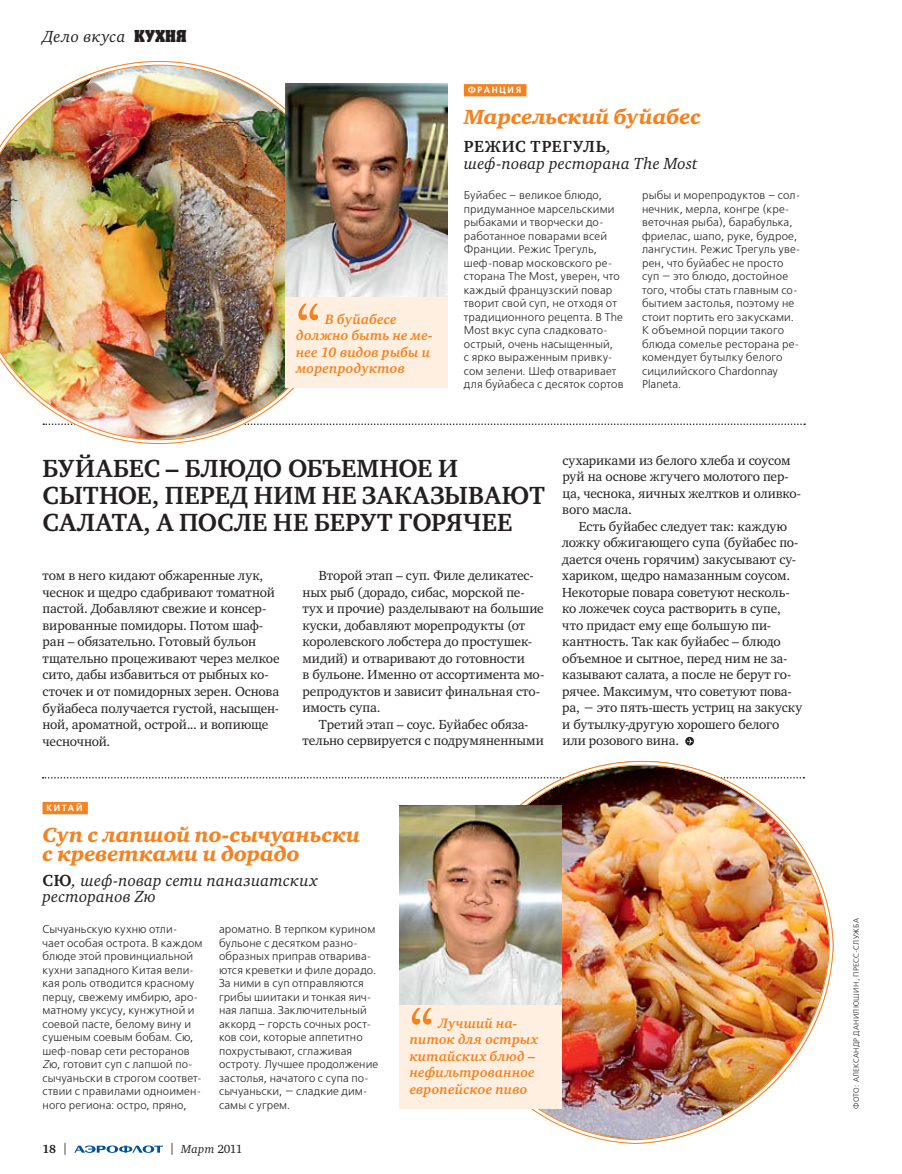
<style>
.page{position:relative;width:902px;height:1174px;background:#fff}
.page>*{position:absolute;margin:0;border:0;box-sizing:border-box;transform-origin:0 0}
.t1{font:61.5px "Charter ITC";color:#f58220}
.t2{font:700 25.5px/27px "Charter ITC";letter-spacing:.01em;color:#231f20}
.t3{font:italic 21px/19.5px "Charter ITC Black";letter-spacing:-.005em;color:#f58220}
.t4{font:italic 16.5px/16.5px "Charter ITC";letter-spacing:.01em;color:#231f20}
.t5{font:italic 700 13.95px/16.5px "Charter ITC";letter-spacing:.015em;color:#f58220}
.t6{font:13.5px/16.5px "Charter ITC";letter-spacing:-.005em;color:#231f20}
.t7{font:12px "Charter ITC";color:#231f20}
.t8{font:700 12px "Charter ITC";color:#231f20}
.t9{font:300 11.25px/13.5px "Free Set";letter-spacing:.01em;color:#231f20}
.t10{font:600 9px "Free Set";letter-spacing:.2em;color:#fff;scale:.95 1}
.t11{font:300 7.5px "Free Set";letter-spacing:.04em;color:#231f20}
.s1{font-family:"Luxor";font-style:normal}
.s2{font-weight:700;font-style:normal}
.s3{font-style:italic}
.s4{font-weight:400}
</style>
<div class="page">
<svg style="left:350px;top:423px;width:455px;height:2px"></svg>
<img style="left:0;top:65px;width:346px;height:375px">
<svg style="left:43px;top:777px;width:761px;height:1px"></svg>
<img style="left:450px;top:761px;width:383px;height:382px;border-radius:188px">
<div style="left:399px;top:976px;width:162px;height:132px;background:#ffefe0"></div>
<svg style="left:685px;top:737px;width:9px;height:8px"></svg>
<div style="left:464px;top:84px;width:62px;height:12px;background:#f58220"></div>
<div style="left:43px;top:802px;width:45px;height:12px;background:#f58220"></div>
<div style="left:285px;top:267px;width:162px;height:121px;background:#ffefe0"></div>
<img style="left:399px;top:805px;width:162px;height:199px">
<img style="left:285px;top:84px;width:162px;height:213px">
<svg style="left:74px;top:1145px;width:89px;height:7px"></svg>
<h3 class="t4" style="left:43px;top:28px;width:146px">Дело вкуса <span class="s1">КУХНЯ</span></h3>
<h1 class="t1" style="left:296px;top:288px;width:25px">‘‘</h1>
<p class="t5" style="left:296px;top:311px;width:138px;text-indent:29px">В буйабесе должно быть не ме&shy;нее 10 видов рыбы и морепродуктов</p>
<p class="t10" style="left:467px;top:85px;width:58px">Франци я</p>
<h3 class="t3" style="left:464px;top:107px;width:238px">Марсельский буйабес</h3>
<h3 class="t4" style="left:464px;top:138px;width:235px"><span class="s2">Режис Трегуль</span>,<br>шеф-повар ресторана The Most</h3>
<p class="t9" style="left:642px;top:189px;width:160px">рыбы и морепродуктов – сол&shy;нечник, мерла, конгре (кре&shy;веточная рыба), барабулька, фриелас, шапо, руке, будрое, лангустин. Режис Трегуль уве&shy;рен, что буйабес не просто суп − это блюдо, достойное того, чтобы стать главным со&shy;бытием застолья, поэтому не стоит портить его закусками.<br>К объемной порции такого блюда сомелье ресторана ре&shy;комендует бутылку белого сицилийского Chardonnay<br>Planeta.</p>
<p class="t9" style="left:464px;top:189px;width:161px">Буйабес – великое блюдо, придуманное марсельскими рыбаками и творчески до&shy;работанное поварами всей<br>Франции. Режис Трегуль, шеф-повар московского ре&shy;сторана The Most, уверен, что каждый французский повар творит свой суп, не отходя от традиционного рецепта. В The<br>Most вкус супа сладковато&shy;острый, очень насыщенный,<br>с ярко выраженным привку&shy;сом зелени. Шеф отваривает для буйабеса с десяток сортов</p>
<h2 class="t2" style="left:42px;top:455px;width:501px">буйабес – блюдо объемное и сытное, перед ним не заказывают салата, а после не берут горячее</h2>
<p class="t6" style="left:43px;top:567px;width:239px">том в него кидают обжаренные лук, чеснок и щедро сдабривают томатной пастой. Добавляют свежие и консер&shy;вированные помидоры. Потом шаф&shy;ран – обязательно. Готовый бульон тщательно процеживают через мелкое сито, дабы избавиться от рыбных ко&shy;сточек и от помидорных зерен. Основа буйабеса получается густой, насыщен&shy;ной, ароматной, острой... и вопиюще чесночной.</p>
<p class="t6" style="left:302px;top:567px;width:243px;text-indent:16px">Второй этап – суп. Филе деликатес&shy;ных рыб (дорадо, сибас, морской пе&shy;тух и прочие) разделывают на большие куски, добавляют морепродукты (от королевского лобстера до простушек&shy;мидий) и отваривают до готовности<br>в бульоне. Именно от ассортимента мо&shy;репродуктов и зависит финальная сто&shy;имость супа.</p>
<p class="t6" style="left:302px;top:716px;width:243px;text-align:center">Третий этап – соус. Буйабес обяза&shy;тельно сервируется с подрумяненными</p>
<p class="t6" style="left:562px;top:452px;width:240px">сухариками из белого хлеба и соусом руй на основе жгучего молотого пер&shy;ца, чеснока, яичных желтков и оливко&shy;вого масла.</p>
<p class="t6" style="left:562px;top:518px;width:241px;text-indent:16px">Есть буйабес следует так: каждую ложку обжигающего супа (буйабес по&shy;дается очень горячим) закусывают су&shy;хариком, щедро намазанным соусом.<br>Некоторые повара советуют несколь&shy;ко ложечек соуса растворить в супе, что придаст ему еще большую пи&shy;кантность. Так как буйабес – блюдо объемное и сытное, перед ним не за&shy;казывают салата, а после не берут го&shy;рячее. Максимум, что советуют пова&shy;ра, − это пять-шесть устриц на закуску и бутылку-другую хорошего белого или розового вина.</p>
<p class="t10" style="left:46px;top:802px;width:39px">Китай</p>
<h3 class="t3" style="left:43px;top:825px;width:319px">Суп с лапшой по-сычуаньски с креветками и дорадо</h3>
<h3 class="t4" style="left:43px;top:872px;width:276px"><span class="s2">Сю</span>, шеф-повар сети паназиатских ресторанов Zю</h3>
<p class="t9" style="left:43px;top:922px;width:161px">Сычуаньскую кухню отли-<br>чает особая острота. В каждом блюде этой провинциальной кухни западного Китая вели&shy;кая роль отводится красному перцу, свежему имбирю, аро&shy;матному уксусу, кунжутной и соевой пасте, белому вину и сушеным соевым бобам. Сю, шеф-повар сети ресторанов<br><span class="s3">Z</span>ю, готовит суп с лапшой по&shy;сычуаньски в строгом соответ&shy;ствии с правилами одноимен&shy;ного региона: остро, пряно,</p>
<p class="t9" style="left:219px;top:922px;width:161px">ароматно. В терпком курином бульоне с десятком разно&shy;образных приправ отварива&shy;ются креветки и филе дорадо.<br>За ними в суп отправляются грибы шиитаки и тонкая яич&shy;ная лапша. Заключительный аккорд – горсть сочных рост&shy;ков сои, которые аппетитно похрустывают, сглаживая остроту. Лучшее продолжение застолья, начатого с супа по&shy;сычуаньски, − сладкие дим&shy;самы с угрем.</p>
<p class="t8" style="left:43px;top:1141px;width:27px">18 <span class="s4">|</span></p>
<p class="t7" style="left:169px;top:1141px;width:75px">| <span class="s3">Март</span> 2011</p>
<h1 class="t1" style="left:409px;top:992px;width:25px">‘‘</h1>
<p class="t5" style="left:409px;top:1015px;width:130px;text-indent:29px">Лучший на&shy;питок для острых китайских блюд – нефильтрованное европейское пиво</p>
<p class="t11" style="left:851px;top:1108px;width:192px;rotate:-90deg">ФOTO: александр данилюшин, пресс-служба</p>
</div>
